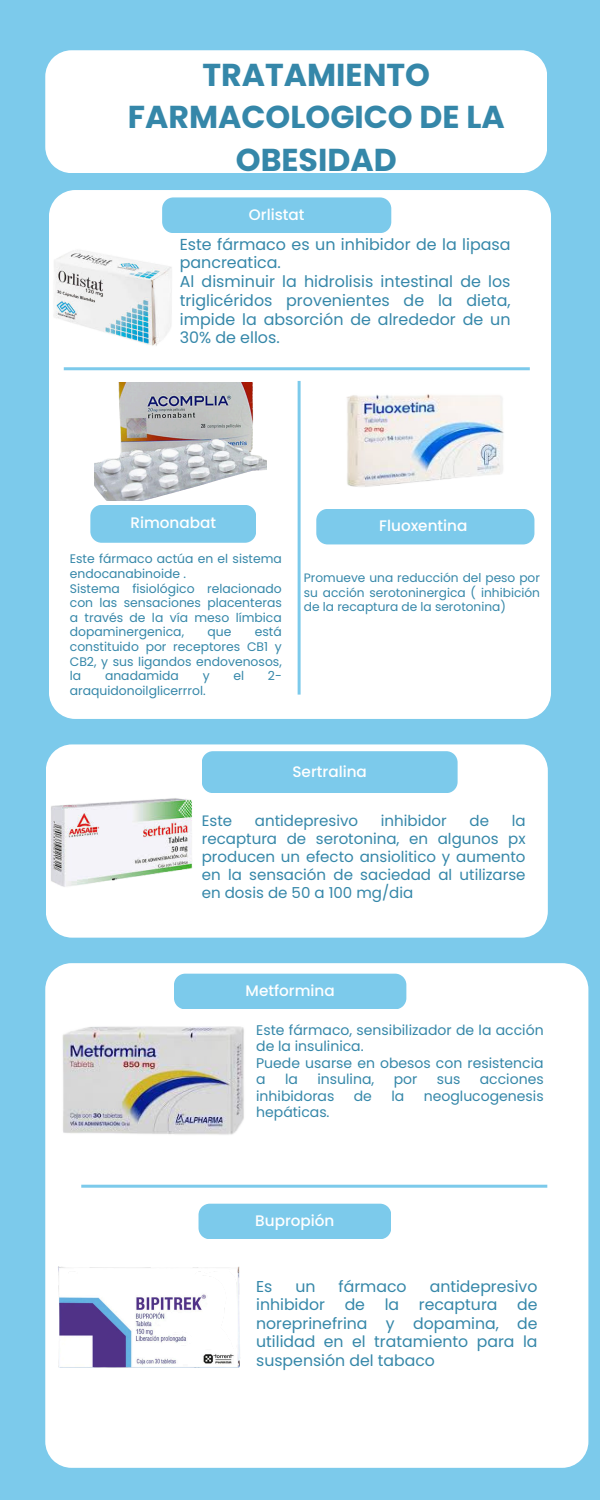
<style>
.page{position:relative;width:600px;height:1500px;background:#7ccaeb}
.page>*{position:absolute;margin:0;border:0;box-sizing:border-box;transform-origin:0 0}
.t1{font:700 31.6px/42.7px "Poppins";color:#3587a9;text-align:center}
.t2{font:15.9px/18.8px "Poppins";color:#3587a9}
.t3{font:15.7px/18.5px "Poppins";color:#3587a9;text-align:justify}
.t4{font:500 15.2px "Poppins";color:#fff}
.t5{font:15.1px/18px "Poppins";color:#3587a9;text-align:justify}
.t6{font:14px/16.5px "Poppins";color:#3587a9}
.t7{font:12.4px/14.6px "Poppins";color:#3587a9;text-align:justify}
.t8{font:12.2px/14.4px "Poppins";color:#3587a9;text-align:justify}
</style>
<div class="page">
<div style="left:45px;top:50px;width:502px;height:123px;background:#fff"></div>
<div style="left:49px;top:190px;width:502px;height:529px;background:#fff"></div>
<div style="left:162px;top:197px;width:229px;height:36px;background:#7ccaeb;border-radius:11px"></div>
<hr style="left:64px;top:367px;width:466px;height:3px;background:#7ccaeb">
<hr style="left:298px;top:381px;width:3px;height:314px;background:#7ccaeb">
<div style="left:316px;top:509px;width:218px;height:35px;background:#7ccaeb;border-radius:11px"></div>
<div style="left:46px;top:744px;width:502px;height:194px;background:#fff"></div>
<div style="left:45px;top:963px;width:543px;height:505px;background:#fff"></div>
<svg style="left:202px;top:751px;width:256px;height:42px"></svg>
<hr style="left:81px;top:1185px;width:466px;height:3px;background:#7ccaeb">
<svg style="left:174px;top:974px;width:232px;height:35px"></svg>
<svg style="left:199px;top:1204px;width:192px;height:35px"></svg>
<div style="left:90px;top:505px;width:166px;height:38px;background:#7ccaeb;border-radius:11px"></div>
<img style="left:53px;top:237px;width:120px;height:120px">
<img style="left:95px;top:382px;width:172px;height:119px">
<img style="left:321px;top:331px;width:209px;height:180px">
<img style="left:46px;top:766px;width:152px;height:154px">
<img style="left:49px;top:976px;width:208px;height:208px">
<img style="left:46px;top:1212px;width:207px;height:207px">
<p class="t1" style="left:128px;top:53px;width:378px">TRATAMIENTO<br>FARMACOLOGICO DE LA<br>OBESIDAD</p>
<h1 class="t4" style="left:249px;top:204px;width:57px">Orlistat</h1>
<p class="t2" style="left:180px;top:235px;width:332px">Este fármaco es un inhibidor de la lipasa pancreatica.<br>Al disminuir la hidrolisis intestinal de los triglicéridos provenientes de la dieta, impide la absorción de alrededor de un<br>30% de ellos.</p>
<p class="t4" style="left:130px;top:512px;width:87px">Rimonabat</p>
<h2 class="t7" style="left:70px;top:552px;width:214px">Este fármaco actúa en el sistema endocanabinoide .</h2>
<h2 class="t7" style="left:70px;top:581px;width:214px">Sistema fisiológico relacionado con las sensaciones placenteras a través de la vía meso límbica dopaminergenica,</h2>
<h2 class="t7" style="left:70px;top:625px;width:214px;text-indent:185px">está constituido por receptores CB1 y CB2, y sus ligandos endovenosos, la</h2>
<h2 class="t7" style="left:208px;top:625px;width:25px">que</h2>
<h2 class="t7" style="left:105px;top:669px;width:75px">anadamida</h2>
<h2 class="t7" style="left:203px;top:669px;width:8px">y</h2>
<h2 class="t7" style="left:233px;top:669px;width:12px">el</h2>
<h2 class="t7" style="left:268px;top:669px;width:15px">2-</h2>
<h2 class="t7" style="left:70px;top:683px;width:137px">araquidonoilglicerrrol.</h2>
<h2 class="t4" style="left:379px;top:515px;width:90px">Fluoxentina</h2>
<p class="t8" style="left:304px;top:571px;width:238px">Promueve una reducción del peso por su acción serotoninergica ( inhibición de la recaptura de la serotonina)</p>
<h3 class="t4" style="left:292px;top:761px;width:76px">Sertralina</h3>
<p class="t5" style="left:202px;top:811px;width:32px">Este</p>
<p class="t5" style="left:255px;top:811px;width:105px">antidepresivo</p>
<p class="t5" style="left:381px;top:811px;width:68px">inhibidor</p>
<p class="t5" style="left:470px;top:811px;width:21px">de</p>
<p class="t5" style="left:202px;top:811px;width:325px;text-indent:310px">la recaptura de serotonina, en algunos px producen un efecto ansiolitico y aumento en la sensación de saciedad al utilizarse en dosis de 50 a 100 mg/dia</p>
<p class="t4" style="left:246px;top:980px;width:91px">Metformina</p>
<p class="t6" style="left:256px;top:1022px;width:289px">Este fármaco, sensibilizador de la acción de la insulinica.<br>Puede usarse en obesos con resistencia a</p>
<p class="t6" style="left:285px;top:1071px;width:14px">la</p>
<p class="t6" style="left:317px;top:1071px;width:58px">insulina,</p>
<p class="t6" style="left:394px;top:1071px;width:25px">por</p>
<p class="t6" style="left:437px;top:1071px;width:25px">sus</p>
<p class="t6" style="left:480px;top:1071px;width:65px">acciones</p>
<p class="t6" style="left:256px;top:1088px;width:80px">inhibidoras</p>
<p class="t6" style="left:354px;top:1088px;width:20px">de</p>
<p class="t6" style="left:391px;top:1088px;width:14px">la</p>
<p class="t6" style="left:424px;top:1088px;width:121px">neoglucogenesis</p>
<p class="t6" style="left:256px;top:1104px;width:75px">hepáticas.</p>
<p class="t4" style="left:255px;top:1210px;width:81px">Bupropión</p>
<h2 class="t3" style="left:256px;top:1277px;width:18px">Es</h2>
<h2 class="t3" style="left:296px;top:1277px;width:22px">un</h2>
<h2 class="t3" style="left:339px;top:1277px;width:70px">fármaco</h2>
<h2 class="t3" style="left:430px;top:1277px;width:109px">antidepresivo</h2>
<h2 class="t3" style="left:256px;top:1295px;width:70px">inhibidor</h2>
<h2 class="t3" style="left:345px;top:1295px;width:22px">de</h2>
<h2 class="t3" style="left:385px;top:1295px;width:16px">la</h2>
<h2 class="t3" style="left:419px;top:1295px;width:80px">recaptura</h2>
<h2 class="t3" style="left:256px;top:1295px;width:283px;text-indent:261px">de noreprinefrina y dopamina, de utilidad en el tratamiento para la suspensión del tabaco</h2>
</div>
